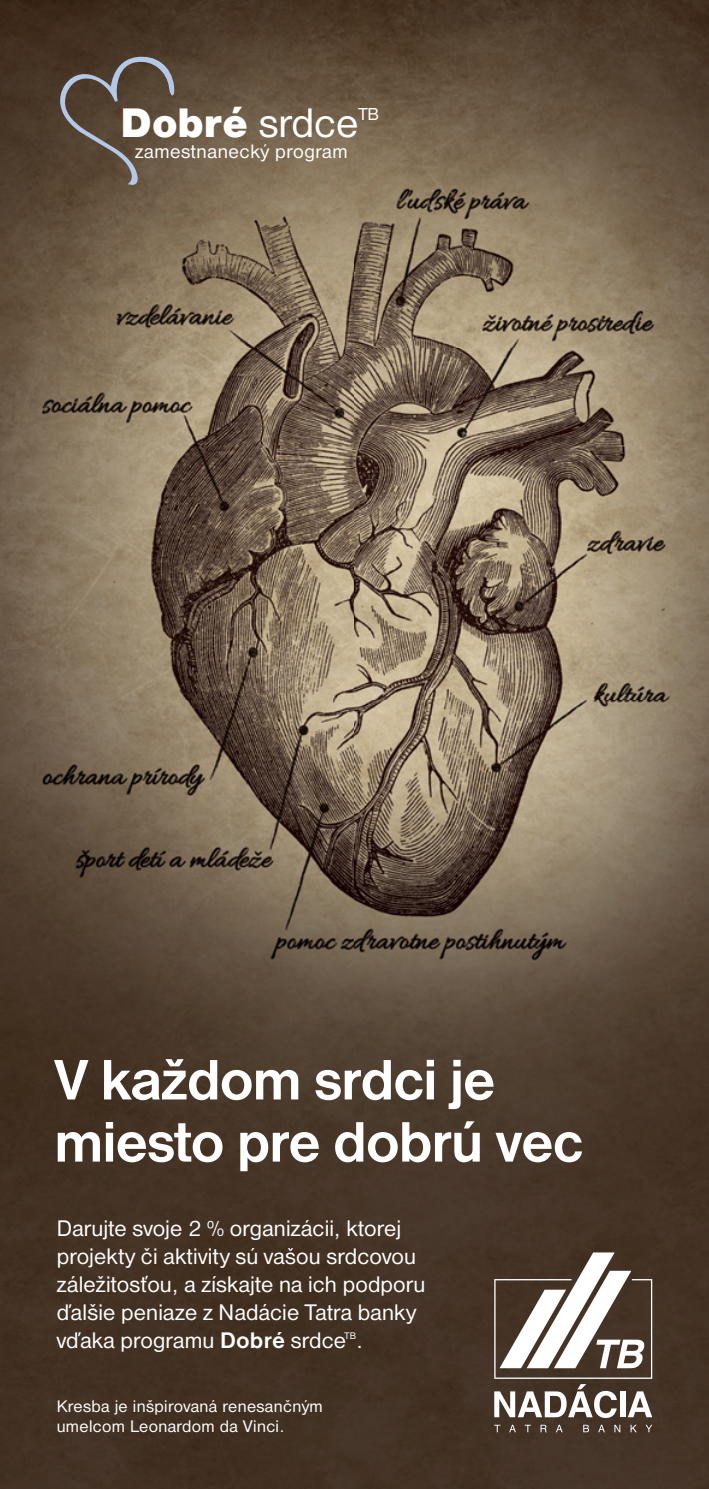
<style>
.page{position:relative;width:709px;height:1489px;background:#fff}
.page>*{position:absolute;margin:0;border:0;box-sizing:border-box;transform-origin:0 0}
.t1{font:700 59px/62px "Nimbus Sans DOT";letter-spacing:-.025em;color:#fff}
.t2{font:42.75px "Nimbus Sans DOT Blac";color:#fff}
.t3{font:23.5px/28px "Nimbus Sans DOT";letter-spacing:.005em;color:#fff}
.t4{font:20.25px "Nimbus Sans DOT";letter-spacing:.025em;color:#fff}
.t5{font:18px "Nimbus Sans DOT";color:#fff}
.t6{font:17.5px/20px "Nimbus Sans DOT";letter-spacing:.02em;color:#fff}
.t7{font:9.75px "Nimbus Sans DOT";color:#fff}
.s1{font-family:"Nimbus Sans DOT"}
.s2{font-weight:700}
</style>
<div class="page">
<img style="left:0;top:0;width:709px;height:1488px">
<svg style="left:59px;top:56px;width:117px;height:129px;background:#605144"></svg>
<svg style="left:494px;top:1252px;width:158px;height:165px"></svg>
<svg style="left:494px;top:1424px;width:6px;height:7px"></svg>
<svg style="left:509px;top:1424px;width:7px;height:7px"></svg>
<svg style="left:525px;top:1424px;width:6px;height:7px"></svg>
<svg style="left:540px;top:1424px;width:6px;height:7px"></svg>
<svg style="left:556px;top:1424px;width:6px;height:7px"></svg>
<svg style="left:583px;top:1424px;width:6px;height:7px"></svg>
<svg style="left:598px;top:1424px;width:7px;height:7px"></svg>
<svg style="left:614px;top:1424px;width:6px;height:7px"></svg>
<svg style="left:630px;top:1424px;width:7px;height:7px"></svg>
<svg style="left:645px;top:1424px;width:7px;height:7px"></svg>
<h2 class="t2" style="left:121px;top:107px;width:239px">Dobré <span class="s1">srdce</span></h2>
<p class="t5" style="left:358px;top:108px;width:22px">TB</p>
<p class="t4" style="left:135px;top:144px;width:214px">zamestnanecký program</p>
<h1 class="t1" style="left:54px;top:1052px;width:531px">V každom srdci je miesto pre dobrú vec</h1>
<p class="t3" style="left:57px;top:1215px;width:370px">Darujte svoje 2 % organizácii, ktorej projekty či aktivity sú vašou srdcovou záležitosťou, a získajte na ich podporu ďalšie peniaze z Nadácie Tatra banky vďaka programu <span class="s2">Dobré</span> srdce .</p>
<p class="t7" style="left:344px;top:1331px;width:13px">TB</p>
<p class="t6" style="left:57px;top:1397px;width:267px">Kresba je inšpirovaná renesančným umelcom Leonardom da Vinci.</p>
</div>
